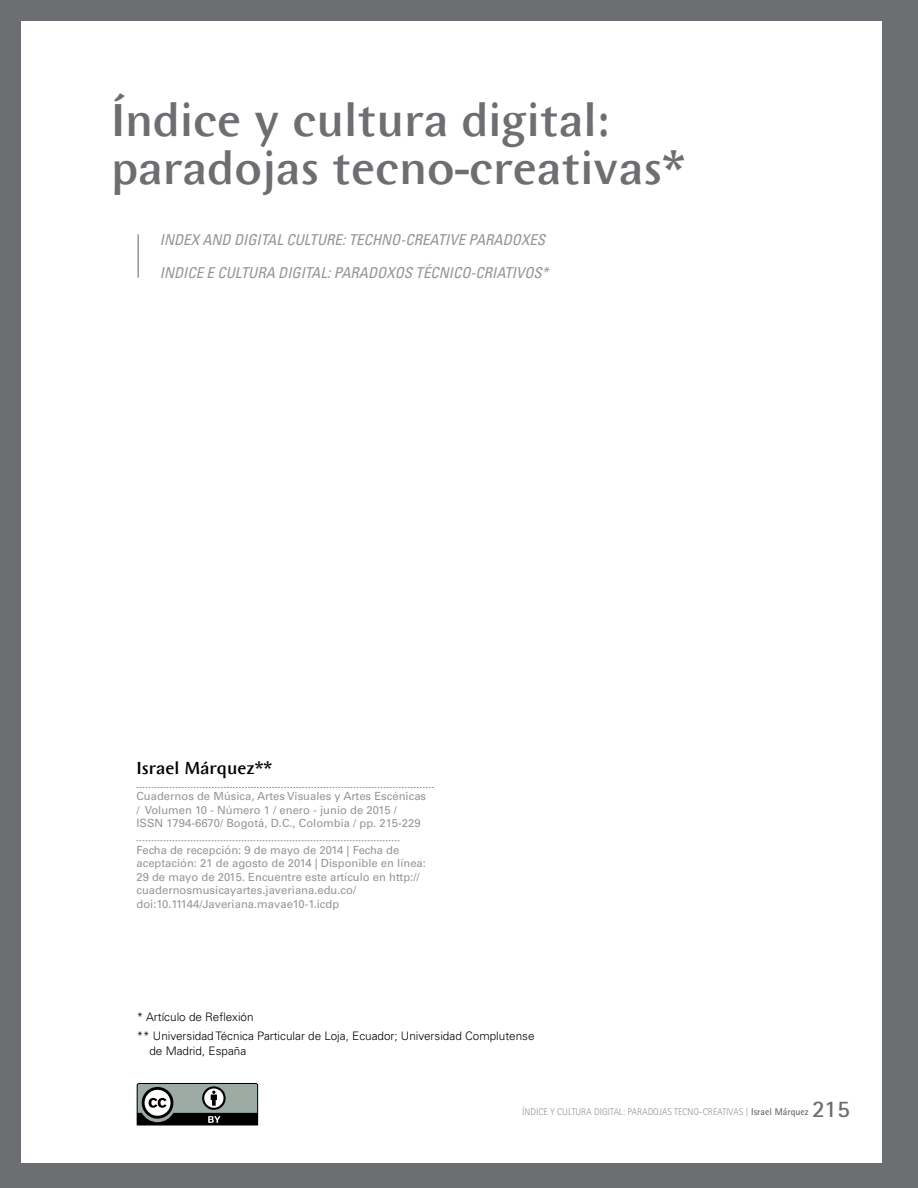
<style>
.page{position:relative;width:918px;height:1188px;background:#6d6e71}
.page>*{position:absolute;margin:0;border:0;box-sizing:border-box;transform-origin:0 0}
.t1{font:500 48px/48px "Wunderlich";color:#6d6e71}
.t2{font:700 24px "Rotis Sans Serif Std";color:#6d6e71}
.t3{font:500 18px "Wunderlich";color:#000}
.t4{font:italic condensed 15px "Univers LT Std";color:#939598}
.t5{font:300 11.7px/19.2px "Univers LT Std";color:#000}
.t6{font:11.25px/13.5px "Univers LT Std";color:#939598}
.t7{font:300 9.75px "Rotis Sans Serif Std";color:#939598}
.s1{font-weight:700;color:#6d6e71}
</style>
<div class="page">
<div style="left:22px;top:22px;width:874px;height:1141px;background:#fff"></div>
<div style="left:882px;top:0;width:36px;height:1188px;background:#6d6e71"></div>
<svg style="left:136px;top:787px;width:298px;height:1px"></svg>
<svg style="left:136px;top:840px;width:263px;height:1px"></svg>
<svg style="left:137px;top:1083px;width:121px;height:42px;background:#6e7572"></svg>
<hr style="left:137px;top:234px;width:2px;height:44px;background:#939598">
<h1 class="t1" style="left:111px;top:96px;width:576px">Índice y cultura digital: paradojas tecno-creativas*</h1>
<h3 class="t4" style="left:160px;top:230px;width:387px">INDEX AND DIGITAL CULTURE: TECHNO-CREATIVE PARADOXES</h3>
<h3 class="t4" style="left:160px;top:263px;width:390px">INDICE E CULTURA DIGITAL: PARADOXOS TÉCNICO-CRIATIVOS*</h3>
<h3 class="t3" style="left:136px;top:758px;width:137px">Israel Márquez**</h3>
<p class="t6" style="left:136px;top:790px;width:291px">Cuadernos de Música, Artes Visuales y Artes Escénicas / Volumen 10 - Número 1 / enero - junio de 2015 /<br>ISSN 1794-6670/ Bogotá, D.C., Colombia / pp. 215-229</p>
<p class="t6" style="left:136px;top:843px;width:291px">Fecha de recepción: 9 de mayo de 2014 | Fecha de aceptación: 21 de agosto de 2014 | Disponible en línea:<br>29 de mayo de 2015. Encuentre este artículo en http:// cuadernosmusicayartes.javeriana.edu.co/ doi:10.11144/Javeriana.mavae10-1.icdp</p>
<p class="t5" style="left:137px;top:1007px;width:400px">* Artículo de Reflexión<br>** Universidad Técnica Particular de Loja, Ecuador; Universidad Complutense</p>
<p class="t5" style="left:149px;top:1041px;width:98px">de Madrid, España</p>
<p class="t7" style="left:522px;top:1106px;width:288px">ÍNDICE Y CULTURA DIGITAL: PARADOJAS TECNO-CREATIVAS | <span class="s1">Israel Márquez</span></p>
<h2 class="t2" style="left:812px;top:1094px;width:39px">215</h2>
</div>
